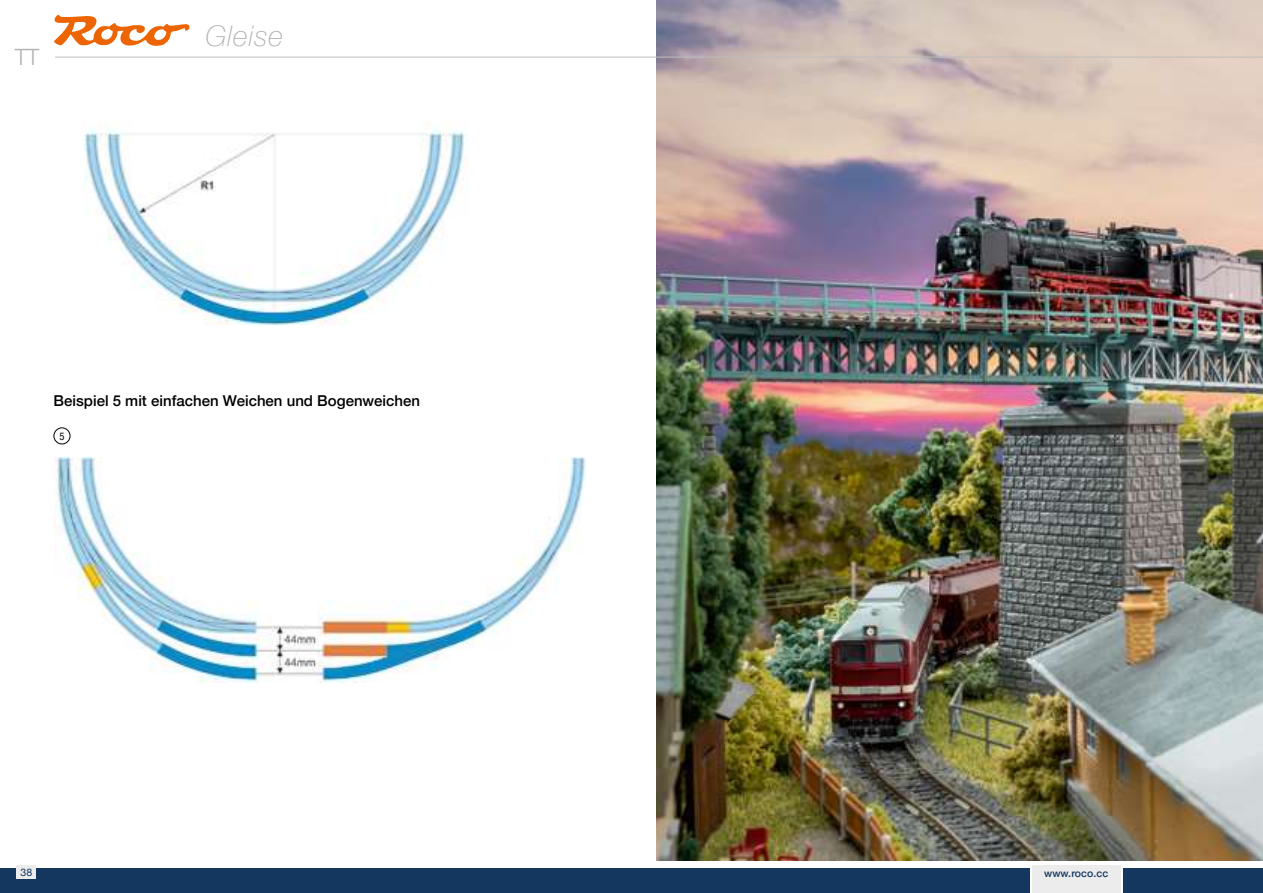
<style>
.page{position:relative;width:1263px;height:893px;background:#fff}
.page>*{position:absolute;margin:0;border:0;box-sizing:border-box;transform-origin:0 0}
.t1{font:italic 100 28.5px "Helvetica Neue";letter-spacing:.03em;color:#b1b2b3}
.t2{font:300 22.5px "Helvetica Neue";color:#b1b2b3}
.t3{font:500 15px "Helvetica Neue";color:#000}
.t4{font:500 10.5px "Helvetica Neue";letter-spacing:.01em;color:#14375f}
.t5{font:10.5px "Helvetica Neue";color:#14375f}
.t6{font:condensed 10.5px "Helvetica Neue LT Std";color:#000}
</style>
<div class="page">
<svg style="left:54px;top:15px;width:136px;height:31px"></svg>
<div style="left:1032px;top:865px;width:89px;height:28px;background:#ececed"></div>
<div style="left:0;top:868px;width:1030px;height:25px;background:#14375f"></div>
<div style="left:1124px;top:868px;width:139px;height:25px;background:#14375f"></div>
<div style="left:17px;top:865px;width:19px;height:14px;background:#ececed"></div>
<img style="left:656px;top:0;width:607px;height:860px">
<img style="left:55px;top:457px;width:531px;height:225px">
<img style="left:84px;top:121px;width:383px;height:204px">
<div style="left:54px;top:428px;width:16px;height:16px;border:1px solid #000;border-radius:50%"></div>
<hr style="left:0;top:57px;width:1263px;height:1px;background:#bdbebe">
<div style="left:0;top:44px;width:54px;height:33px;background:#fff"></div>
<h2 class="t2" style="left:15px;top:39px;width:26px">TT</h2>
<h1 class="t1" style="left:206px;top:14px;width:79px">Gleise</h1>
<p class="t3" style="left:54px;top:388px;width:368px">Beispiel 5 mit einfachen Weichen und Bogenweichen</p>
<p class="t6" style="left:59px;top:430px;width:7px">5</p>
<p class="t5" style="left:21px;top:865px;width:13px">38</p>
<p class="t4" style="left:1044px;top:864px;width:66px">www.roco.cc</p>
</div>
